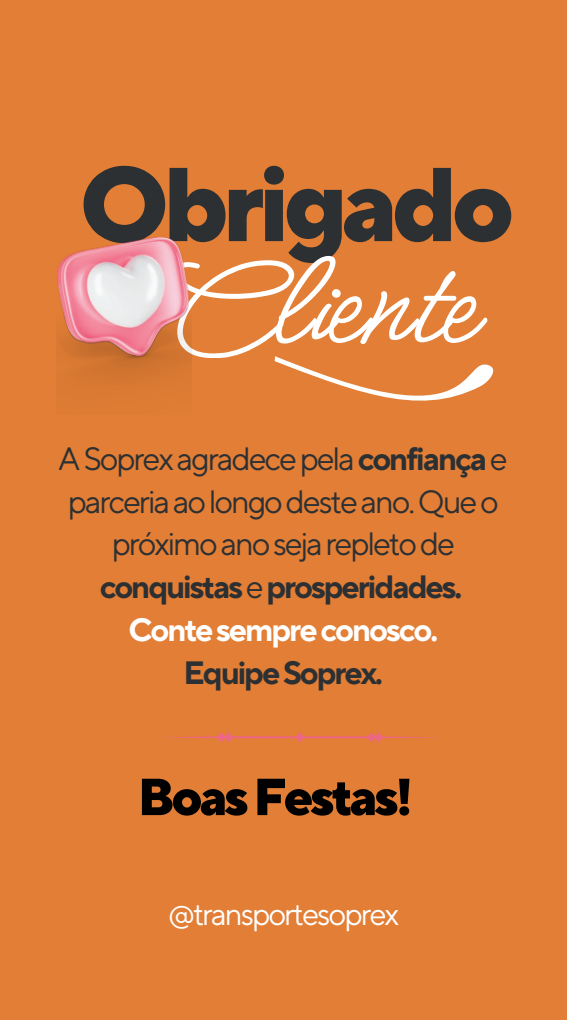
<style>
.page{position:relative;width:567px;height:1020px;background:#e27e35}
.page>*{position:absolute;margin:0;border:0;box-sizing:border-box;transform-origin:0 0}
.t1{font:138.8px "Meow Script";letter-spacing:-.03em;color:#fff}
.t2{font:800 104.4px "TT Norms Pro";letter-spacing:-.065em;color:#2d3033}
.t3{font:800 52px "TT Norms Pro";letter-spacing:-.065em;color:#000}
.t4{font:32px/42.8px "TT Norms Pro";letter-spacing:-.065em;color:#2d3033;text-align:center}
.t5{font:700 32px "TT Norms Pro";letter-spacing:-.065em;color:#2d3033}
.t6{font:30.8px "TT Norms Pro";letter-spacing:-.065em;color:#fff}
.s1{font-weight:700}
.s2{font-weight:700;color:#fff}
</style>
<div class="page">
<svg style="left:274px;top:356px;width:220px;height:45px"></svg>
<img style="left:57px;top:238px;width:135px;height:147px">
<svg style="left:161px;top:731px;width:278px;height:12px"></svg>
<h2 class="t2" style="left:79px;top:126px;width:437px">Obrigado</h2>
<h1 class="t1" style="left:163px;top:212px;width:313px">Cliente</h1>
<p class="t4" style="left:59px;top:435px;width:450px">A Soprex agradece pela <span class="s1">confiança</span> e parceria ao longo deste ano. Que o próximo ano seja repleto de <span class="s1">conquistas</span> e <span class="s1">prosperidades.<br></span><span class="s2">Conte sempre conosco.</span></p>
<p class="t5" style="left:184px;top:649px;width:201px">Equipe Soprex.</p>
<h3 class="t3" style="left:138px;top:758px;width:277px">Boas Festas!</h3>
<p class="t6" style="left:167px;top:892px;width:233px">@transportesoprex</p>
</div>
